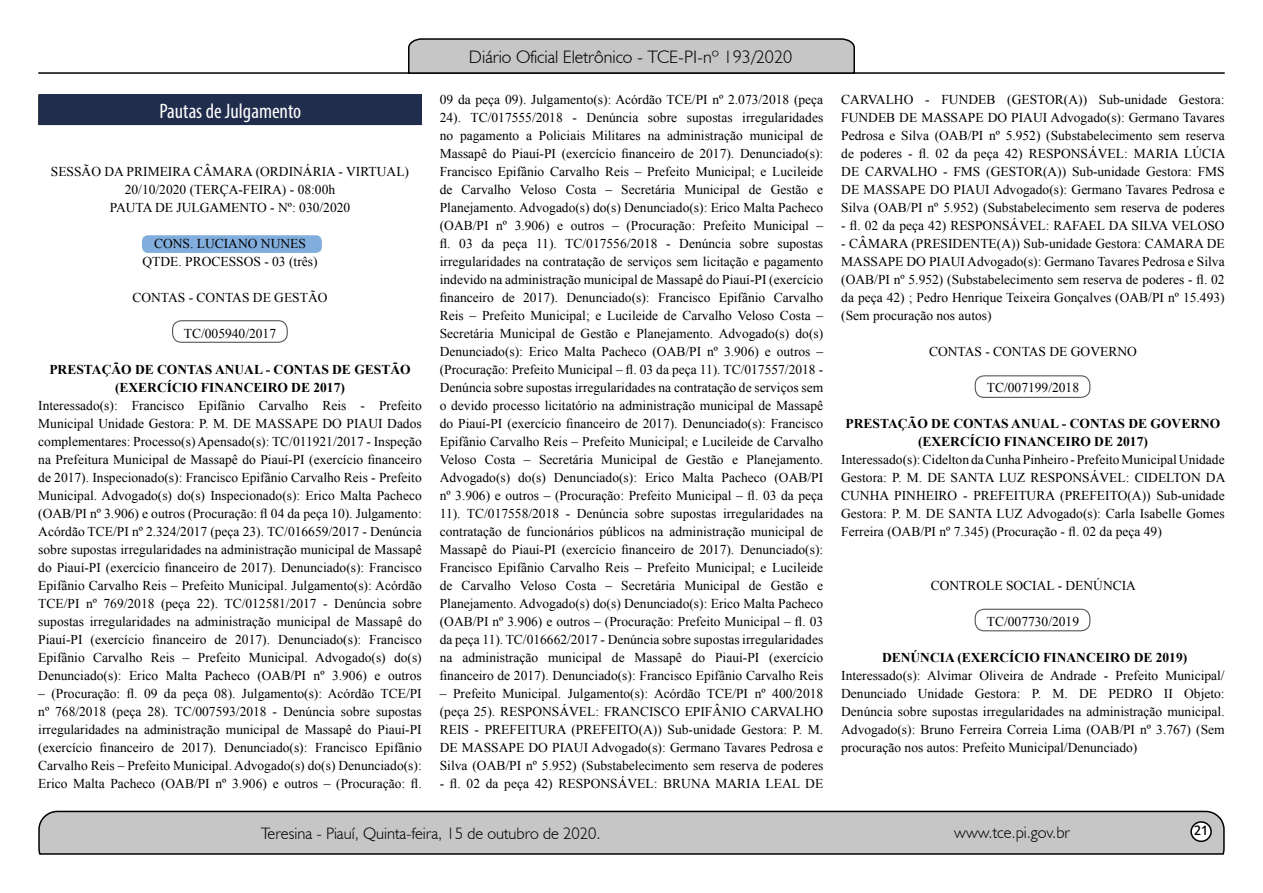
<style>
.page{position:relative;width:1263px;height:893px;background:#fff}
.page>*{position:absolute;margin:0;border:0;box-sizing:border-box;transform-origin:0 0}
.t1{font:condensed 21px "Myriad Pro";color:#fff}
.t2{font:300 18px "Humanist 521 BT";color:#000}
.t3{font:300 16.5px "Humanist 521 BT";color:#000}
.t4{font:15px "Estrangelo Edessa";color:#000}
.t5{font:13.5px/18px "Times New Roman";color:#000;text-align:justify}
.t6{font:700 13.5px/18px "Times New Roman";color:#000;text-align:center}
</style>
<div class="page">
<svg style="left:38px;top:810px;width:1187px;height:45px;background:#b9b9b9"></svg>
<div style="left:1191px;top:822px;width:20px;height:19px;background:#fff;border-radius:50%"></div>
<div style="left:1190px;top:821px;width:22px;height:21px;border:2px solid #000;border-radius:50%"></div>
<hr style="left:38px;top:72px;width:1187px;height:2px;background:#000">
<svg style="left:407px;top:38px;width:449px;height:36px;background:#b4b4b4"></svg>
<div style="left:142px;top:235px;width:180px;height:18px;background:#82aedd;border-radius:6px"></div>
<svg style="left:38px;top:94px;width:384px;height:32px"></svg>
<div style="left:39px;top:94px;width:382px;height:31px;background:#212d4c"></div>
<div style="left:172px;top:320px;width:116px;height:23px;border:1px solid #575756;border-radius:9px"></div>
<div style="left:975px;top:375px;width:115px;height:23px;border:1px solid #575756;border-radius:9px"></div>
<div style="left:975px;top:609px;width:115px;height:22px;border:1px solid #575756;border-radius:9px"></div>
<h1 class="t1" style="left:159px;top:98px;width:143px">Pautas de Julgamento</h1>
<p class="t5" style="left:51px;top:162px;width:360px;text-align:center">SESSÃO DA PRIMEIRA CÂMARA (ORDINÁRIA - VIRTUAL)<br>20/10/2020 (TERÇA-FEIRA) - 08:00h<br>PAUTA DE JULGAMENTO - Nº: 030/2020</p>
<p class="t5" style="left:142px;top:234px;width:177px;text-align:center">CONS. LUCIANO NUNES<br>QTDE. PROCESSOS - 03 (três)</p>
<p class="t5" style="left:132px;top:288px;width:197px">CONTAS - CONTAS DE GESTÃO</p>
<p class="t5" style="left:184px;top:324px;width:94px">TC/005940/2017</p>
<p class="t6" style="left:49px;top:360px;width:363px">PRESTAÇÃO DE CONTAS ANUAL - CONTAS DE GESTÃO (EXERCÍCIO FINANCEIRO DE 2017)</p>
<p class="t5" style="left:38px;top:396px;width:385px">Interessado(s): Francisco Epifânio Carvalho Reis - Prefeito Municipal Unidade Gestora: P. M. DE MASSAPE DO PIAUI Dados complementares: Processo(s) Apensado(s): TC/011921/2017 - Inspeção na Prefeitura Municipal de Massapê do Piauí-PI (exercício financeiro de 2017). Inspecionado(s): Francisco Epifânio Carvalho Reis - Prefeito Municipal. Advogado(s) do(s) Inspecionado(s): Erico Malta Pacheco (OAB/PI nº 3.906) e outros (Procuração: fl 04 da peça 10). Julgamento:<br>Acórdão TCE/PI nº 2.324/2017 (peça 23). TC/016659/2017 - Denúncia sobre supostas irregularidades na administração municipal de Massapê do Piauí-PI (exercício financeiro de 2017). Denunciado(s): Francisco Epifânio Carvalho Reis – Prefeito Municipal. Julgamento(s): Acórdão TCE/PI nº 769/2018 (peça 22). TC/012581/2017 - Denúncia sobre supostas irregularidades na administração municipal de Massapê do Piauí-PI (exercício financeiro de 2017). Denunciado(s): Francisco Epifânio Carvalho Reis – Prefeito Municipal. Advogado(s) do(s)<br>Denunciado(s): Erico Malta Pacheco (OAB/PI nº 3.906) e outros</p>
<p class="t5" style="left:38px;top:684px;width:385px">– (Procuração: fl. 09 da peça 08). Julgamento(s): Acórdão TCE/PI nº 768/2018 (peça 28). TC/007593/2018 - Denúncia sobre supostas irregularidades na administração municipal de Massapê do Piauí-PI (exercício financeiro de 2017). Denunciado(s): Francisco Epifânio Carvalho Reis – Prefeito Municipal. Advogado(s) do(s) Denunciado(s):<br>Erico Malta Pacheco (OAB/PI nº 3.906) e outros – (Procuração: fl.</p>
<h2 class="t2" style="left:469px;top:46px;width:325px">Diário Oficial Eletrônico - TCE-PI-nº 193/2020</h2>
<p class="t5" style="left:440px;top:90px;width:385px">09 da peça 09). Julgamento(s): Acórdão TCE/PI nº 2.073/2018 (peça 24). TC/017555/2018 - Denúncia sobre supostas irregularidades no pagamento a Policiais Militares na administração municipal de Massapê do Piauí-PI (exercício financeiro de 2017). Denunciado(s):<br>Francisco Epifânio Carvalho Reis – Prefeito Municipal; e Lucileide de Carvalho Veloso Costa – Secretária Municipal de Gestão e Planejamento. Advogado(s) do(s) Denunciado(s): Erico Malta Pacheco (OAB/PI nº 3.906) e outros – (Procuração: Prefeito Municipal – fl. 03 da peça 11). TC/017556/2018 - Denúncia sobre supostas irregularidades na contratação de serviços sem licitação e pagamento indevido na administração municipal de Massapê do Piauí-PI (exercício financeiro de 2017). Denunciado(s): Francisco Epifânio Carvalho Reis – Prefeito Municipal; e Lucileide de Carvalho Veloso Costa – Secretária Municipal de Gestão e Planejamento. Advogado(s) do(s)<br>Denunciado(s): Erico Malta Pacheco (OAB/PI nº 3.906) e outros – (Procuração: Prefeito Municipal – fl. 03 da peça 11). TC/017557/2018 - Denúncia sobre supostas irregularidades na contratação de serviços sem o devido processo licitatório na administração municipal de Massapê do Piauí-PI (exercício financeiro de 2017). Denunciado(s): Francisco Epifânio Carvalho Reis – Prefeito Municipal; e Lucileide de Carvalho Veloso Costa – Secretária Municipal de Gestão e Planejamento.<br>Advogado(s) do(s) Denunciado(s): Erico Malta Pacheco (OAB/PI nº 3.906) e outros – (Procuração: Prefeito Municipal – fl. 03 da peça 11). TC/017558/2018 - Denúncia sobre supostas irregularidades na contratação de funcionários públicos na administração municipal de Massapê do Piauí-PI (exercício financeiro de 2017). Denunciado(s):<br>Francisco Epifânio Carvalho Reis – Prefeito Municipal; e Lucileide de Carvalho Veloso Costa – Secretária Municipal de Gestão e Planejamento. Advogado(s) do(s) Denunciado(s): Erico Malta Pacheco (OAB/PI nº 3.906) e outros – (Procuração: Prefeito Municipal – fl. 03 da peça 11). TC/016662/2017 - Denúncia sobre supostas irregularidades na administração municipal de Massapê do Piauí-PI (exercício financeiro de 2017). Denunciado(s): Francisco Epifânio Carvalho Reis</p>
<p class="t5" style="left:440px;top:684px;width:385px">– Prefeito Municipal. Julgamento(s): Acórdão TCE/PI nº 400/2018 (peça 25). RESPONSÁVEL: FRANCISCO EPIFÂNIO CARVALHO REIS - PREFEITURA (PREFEITO(A)) Sub-unidade Gestora: P. M.<br>DE MASSAPE DO PIAUI Advogado(s): Germano Tavares Pedrosa e Silva (OAB/PI nº 5.952) (Substabelecimento sem reserva de poderes</p>
<p class="t5" style="left:440px;top:774px;width:385px">- fl. 02 da peça 42) RESPONSÁVEL: BRUNA MARIA LEAL DE</p>
<p class="t5" style="left:841px;top:90px;width:386px">CARVALHO - FUNDEB (GESTOR(A)) Sub-unidade Gestora:<br>FUNDEB DE MASSAPE DO PIAUI Advogado(s): Germano Tavares Pedrosa e Silva (OAB/PI nº 5.952) (Substabelecimento sem reserva de poderes - fl. 02 da peça 42) RESPONSÁVEL: MARIA LÚCIA DE CARVALHO - FMS (GESTOR(A)) Sub-unidade Gestora: FMS DE MASSAPE DO PIAUI Advogado(s): Germano Tavares Pedrosa e Silva (OAB/PI nº 5.952) (Substabelecimento sem reserva de poderes</p>
<p class="t5" style="left:841px;top:216px;width:385px">- fl. 02 da peça 42) RESPONSÁVEL: RAFAEL DA SILVA VELOSO</p>
<p class="t5" style="left:841px;top:234px;width:385px">- CÂMARA (PRESIDENTE(A)) Sub-unidade Gestora: CAMARA DE MASSAPE DO PIAUI Advogado(s): Germano Tavares Pedrosa e Silva (OAB/PI nº 5.952) (Substabelecimento sem reserva de poderes - fl. 02 da peça 42) ; Pedro Henrique Teixeira Gonçalves (OAB/PI nº 15.493) (Sem procuração nos autos)</p>
<p class="t5" style="left:929px;top:342px;width:209px">CONTAS - CONTAS DE GOVERNO</p>
<p class="t5" style="left:987px;top:378px;width:94px">TC/007199/2018</p>
<p class="t6" style="left:846px;top:414px;width:376px">PRESTAÇÃO DE CONTAS ANUAL - CONTAS DE GOVERNO (EXERCÍCIO FINANCEIRO DE 2017)</p>
<p class="t5" style="left:841px;top:450px;width:386px">Interessado(s): Cidelton da Cunha Pinheiro - Prefeito Municipal Unidade Gestora: P. M. DE SANTA LUZ RESPONSÁVEL: CIDELTON DA CUNHA PINHEIRO - PREFEITURA (PREFEITO(A)) Sub-unidade Gestora: P. M. DE SANTA LUZ Advogado(s): Carla Isabelle Gomes Ferreira (OAB/PI nº 7.345) (Procuração - fl. 02 da peça 49)</p>
<p class="t5" style="left:931px;top:576px;width:207px">CONTROLE SOCIAL - DENÚNCIA</p>
<p class="t5" style="left:987px;top:612px;width:94px">TC/007730/2019</p>
<p class="t6" style="left:882px;top:648px;width:307px">DENÚNCIA (EXERCÍCIO FINANCEIRO DE 2019)</p>
<p class="t5" style="left:841px;top:666px;width:385px">Interessado(s): Alvimar Oliveira de Andrade - Prefeito Municipal/ Denunciado Unidade Gestora: P. M. DE PEDRO II Objeto:<br>Denúncia sobre supostas irregularidades na administração municipal.<br>Advogado(s): Bruno Ferreira Correia Lima (OAB/PI nº 3.767) (Sem procuração nos autos: Prefeito Municipal/Denunciado)</p>
<p class="t3" style="left:261px;top:823px;width:341px">Teresina - Piauí, Quinta-feira, 15 de outubro de 2020.</p>
<p class="t3" style="left:954px;top:822px;width:117px">www.tce.pi.gov.br</p>
<p class="t4" style="left:1194px;top:823px;width:16px">21</p>
</div>
